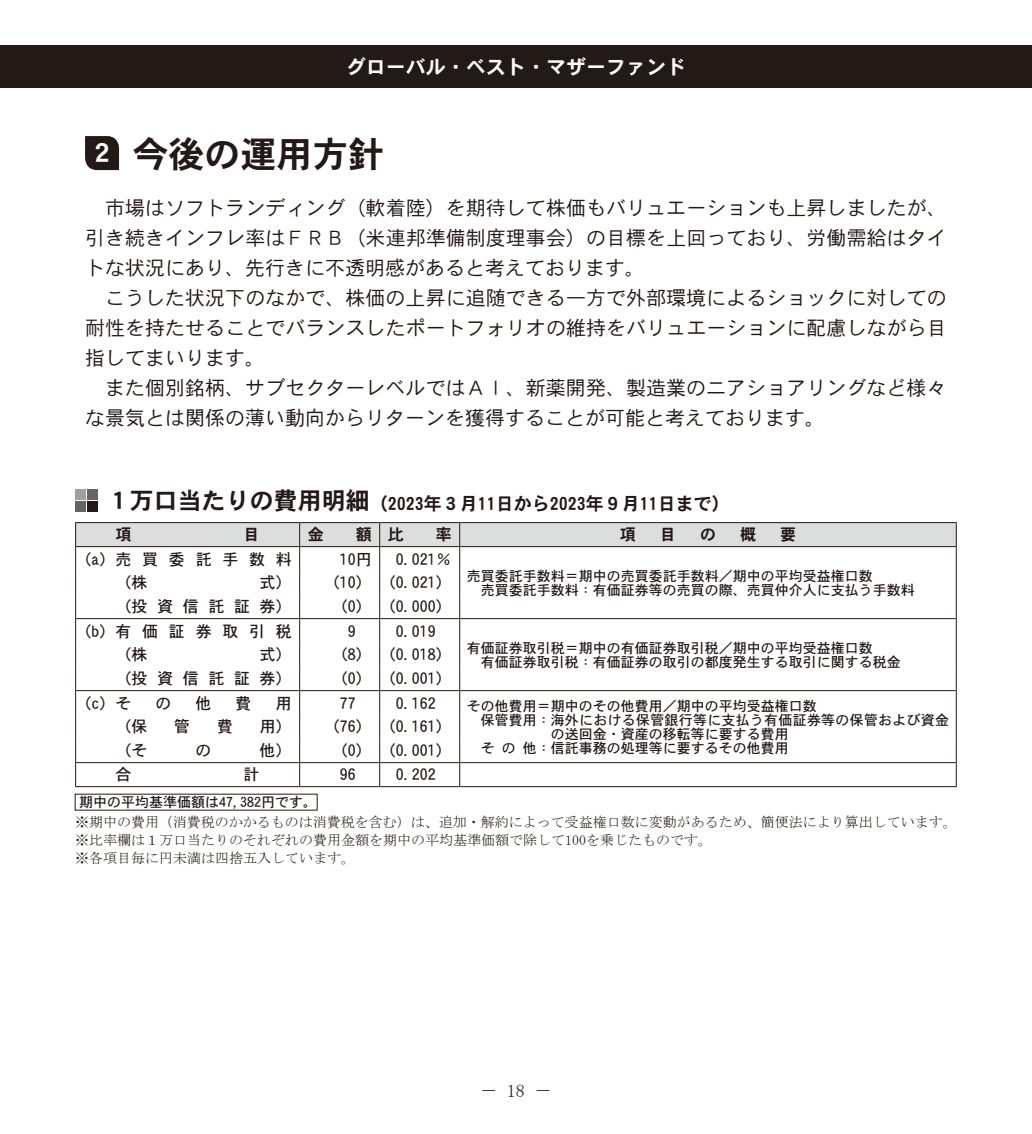
<style>
.page{position:relative;width:1032px;height:1134px;background:#fff}
.page>*{position:absolute;margin:0;border:0;box-sizing:border-box;transform-origin:0 0}
.t1{font:36px "DFHS Gothic W7 WIN RKSJ H";color:#231916}
.t2{font:20px/30px "DFHS Gothic R Pro 6 W3";color:#231916;text-align:justify}
.t3{font:20px "DFHS Gothic R Pro 6 W7";color:#fff}
.t4{font:18px "DFHS Gothic W7 WIN RKSJ H";color:#231916}
.t5{font:18px "MS Mincho";color:#231916}
.t6{font:16px "DFHS Gothic W5 WIN RKSJ H";color:#231916}
.t7{font:16px "DFHS Gothic R Pro 6 W5";letter-spacing:.665em;color:#231916}
.t8{font:16px "DFHS Gothic R Pro 6 W7";color:#231916}
.t9{font:14px "DFHS Gothic R Pro 6 W5";color:#231916}
.t10{font:14px/18px "MS Mincho";color:#231916}
.t11{font:14px "DFHS Gothic W5 WIN RKSJ H";color:#231916}
.s1{font-size:26px;color:#fff}
.s2{font-family:"DFHS Gothic W3 WIN RKSJ H"}
.s3{font-size:24px}
.s4{font-family:"DFHS Gothic W5 WIN RKSJ H"}
.s5{font-family:"DFHS Gothic R Pro 6 W5"}
</style>
<div class="page">
<div style="left:0;top:45px;width:1032px;height:43px;background:#231916"></div>
<svg style="left:85px;top:136px;width:34px;height:34px"></svg>
<div style="left:75px;top:489px;width:11px;height:11px;background:#a0a0a1"></div>
<div style="left:75px;top:502px;width:11px;height:10px;background:#666565"></div>
<div style="left:87px;top:502px;width:11px;height:10px;background:#231916"></div>
<div style="left:87px;top:489px;width:11px;height:11px;background:#666565"></div>
<hr style="left:75px;top:522px;width:225px;height:1px;background:#231916">
<hr style="left:300px;top:522px;width:80px;height:1px;background:#231916">
<hr style="left:380px;top:522px;width:80px;height:1px;background:#231916">
<hr style="left:460px;top:522px;width:497px;height:1px;background:#231916">
<svg style="left:75px;top:523px;width:882px;height:263px"></svg>
<hr style="left:75px;top:786px;width:225px;height:1px;background:#231916">
<hr style="left:300px;top:786px;width:80px;height:1px;background:#231916">
<hr style="left:380px;top:786px;width:80px;height:1px;background:#231916">
<hr style="left:460px;top:786px;width:497px;height:1px;background:#231916">
<p class="t3" style="left:346px;top:55px;width:341px">グローバル・ベスト・マザーファンド</p>
<h1 class="t1" style="left:89px;top:136px;width:297px"><span class="s1">２</span> 今後の運用方針</h1>
<p class="t2" style="left:85px;top:193px;width:863px;text-indent:20px">市場はソフトランディング<span class="s2">（</span>軟着陸<span class="s2">）</span>を期待して株価もバリュエーションも上昇しましたが、引き続きインフレ率はＦＲＢ<span class="s2">（</span>米連邦準備制度理事会<span class="s2">）</span>の目標を上回っており、労働需給はタイトな状況にあり、先行きに不透明感があると考えております。</p>
<p class="t2" style="left:85px;top:283px;width:863px;text-indent:20px">こうした状況下のなかで、株価の上昇に追随できる一方で外部環境によるショックに対しての耐性を持たせることでバランスしたポートフォリオの維持をバリュエーションに配慮しながら目指してまいります。</p>
<p class="t2" style="left:85px;top:373px;width:863px;text-indent:20px">また個別銘柄、サブセクターレベルではＡＩ、新薬開発、製造業のニアショアリングなど様々な景気とは関係の薄い動向からリターンを獲得することが可能と考えております。</p>
<p class="t4" style="left:106px;top:494px;width:626px"><span class="s3">１万口当たりの費用明細</span>（2023年３月11日から2023年９月11日まで）</p>
<p class="t8" style="left:116px;top:525px;width:17px">項</p>
<p class="t8" style="left:244px;top:525px;width:18px">目</p>
<p class="t8" style="left:308px;top:525px;width:17px">金</p>
<p class="t8" style="left:356px;top:525px;width:49px">額 比</p>
<p class="t8" style="left:436px;top:525px;width:17px">率</p>
<p class="t8" style="left:620px;top:525px;width:17px">項</p>
<p class="t8" style="left:660px;top:525px;width:17px">目</p>
<p class="t8" style="left:700px;top:525px;width:17px">の</p>
<p class="t8" style="left:740px;top:525px;width:17px">概</p>
<p class="t8" style="left:780px;top:525px;width:17px">要</p>
<p class="t7" style="left:84px;top:550px;width:210px"><span class="s4">(a)</span> 売買委託手数料</p>
<p class="t6" style="left:340px;top:551px;width:33px">10<span class="s5">円</span></p>
<p class="t6" style="left:396px;top:551px;width:57px">0.021<span class="s5">％</span></p>
<p class="t9" style="left:467px;top:568px;width:407px">売買委託手数料＝期中の売買委託手数料／期中の平均受益権口数</p>
<p class="t6" style="left:116px;top:575px;width:33px">（<span class="s5">株</span></p>
<p class="t7" style="left:260px;top:573px;width:33px">式<span class="s4">）</span></p>
<p class="t6" style="left:332px;top:575px;width:113px">(10) (0.021)</p>
<p class="t9" style="left:481px;top:582px;width:435px">売買委託手数料：有価証券等の売買の際、売買仲介人に支払う手数料</p>
<p class="t7" style="left:116px;top:597px;width:178px"><span class="s4">（</span>投資信託証券<span class="s4">）</span></p>
<p class="t6" style="left:340px;top:598px;width:105px">(0) (0.000)</p>
<p class="t7" style="left:84px;top:622px;width:210px"><span class="s4">(b)</span> 有価証券取引税</p>
<p class="t6" style="left:348px;top:623px;width:9px">9</p>
<p class="t6" style="left:396px;top:623px;width:41px">0.019</p>
<p class="t9" style="left:467px;top:640px;width:407px">有価証券取引税＝期中の有価証券取引税／期中の平均受益権口数</p>
<p class="t6" style="left:116px;top:647px;width:33px">（<span class="s5">株</span></p>
<p class="t7" style="left:260px;top:645px;width:33px">式<span class="s4">）</span></p>
<p class="t6" style="left:340px;top:647px;width:105px">(8) (0.018)</p>
<p class="t9" style="left:481px;top:654px;width:421px">有価証券取引税：有価証券の取引の都度発生する取引に関する税金</p>
<p class="t7" style="left:116px;top:669px;width:178px"><span class="s4">（</span>投資信託証券<span class="s4">）</span></p>
<p class="t6" style="left:340px;top:670px;width:105px">(0) (0.001)</p>
<p class="t6" style="left:84px;top:695px;width:49px">(c) <span class="s5">そ</span></p>
<p class="t7" style="left:156px;top:694px;width:17px">の</p>
<p class="t7" style="left:196px;top:694px;width:17px">他</p>
<p class="t7" style="left:236px;top:694px;width:17px">費</p>
<p class="t7" style="left:276px;top:694px;width:17px">用</p>
<p class="t6" style="left:340px;top:695px;width:17px">77</p>
<p class="t6" style="left:396px;top:695px;width:41px">0.162</p>
<p class="t9" style="left:467px;top:698px;width:351px">その他費用＝期中のその他費用／期中の平均受益権口数</p>
<p class="t9" style="left:481px;top:712px;width:470px">保管費用：海外における保管銀行等に支払う有価証券等の保管および資金</p>
<p class="t9" style="left:551px;top:726px;width:239px">の送回金・資産の移転等に要する費用</p>
<p class="t9" style="left:481px;top:740px;width:309px">その他：信託事務の処理等に要するその他費用</p>
<p class="t6" style="left:116px;top:719px;width:33px">（<span class="s5">保</span></p>
<p class="t7" style="left:174px;top:717px;width:17px">管</p>
<p class="t7" style="left:217px;top:717px;width:17px">費</p>
<p class="t7" style="left:260px;top:717px;width:33px">用<span class="s4">）</span></p>
<p class="t6" style="left:332px;top:719px;width:113px">(76) (0.161)</p>
<p class="t6" style="left:116px;top:742px;width:33px">（<span class="s5">そ</span></p>
<p class="t7" style="left:196px;top:741px;width:17px">の</p>
<p class="t7" style="left:260px;top:741px;width:33px">他<span class="s4">）</span></p>
<p class="t6" style="left:340px;top:742px;width:105px">(0) (0.001)</p>
<p class="t7" style="left:116px;top:765px;width:17px">合</p>
<p class="t7" style="left:244px;top:765px;width:18px">計</p>
<p class="t6" style="left:340px;top:767px;width:17px">96</p>
<p class="t6" style="left:396px;top:767px;width:41px">0.202</p>
<p class="t11" style="left:79px;top:795px;width:240px">期中の平均基準価額は47,382円です。</p>
<p class="t10" style="left:75px;top:813px;width:883px">※期中の費用（消費税のかかるものは消費税を含む）は、追加・解約によって受益権口数に変動があるため、簡便法により算出しています。※比率欄は１万口当たりのそれぞれの費用金額を期中の平均基準価額で除して100を乗じたものです。<br>※各項目毎に円未満は四捨五入しています。</p>
<p class="t5" style="left:507px;top:1081px;width:20px">18</p>
<p class="t5" style="left:480px;top:1081px;width:74px">－　　－</p>
</div>
